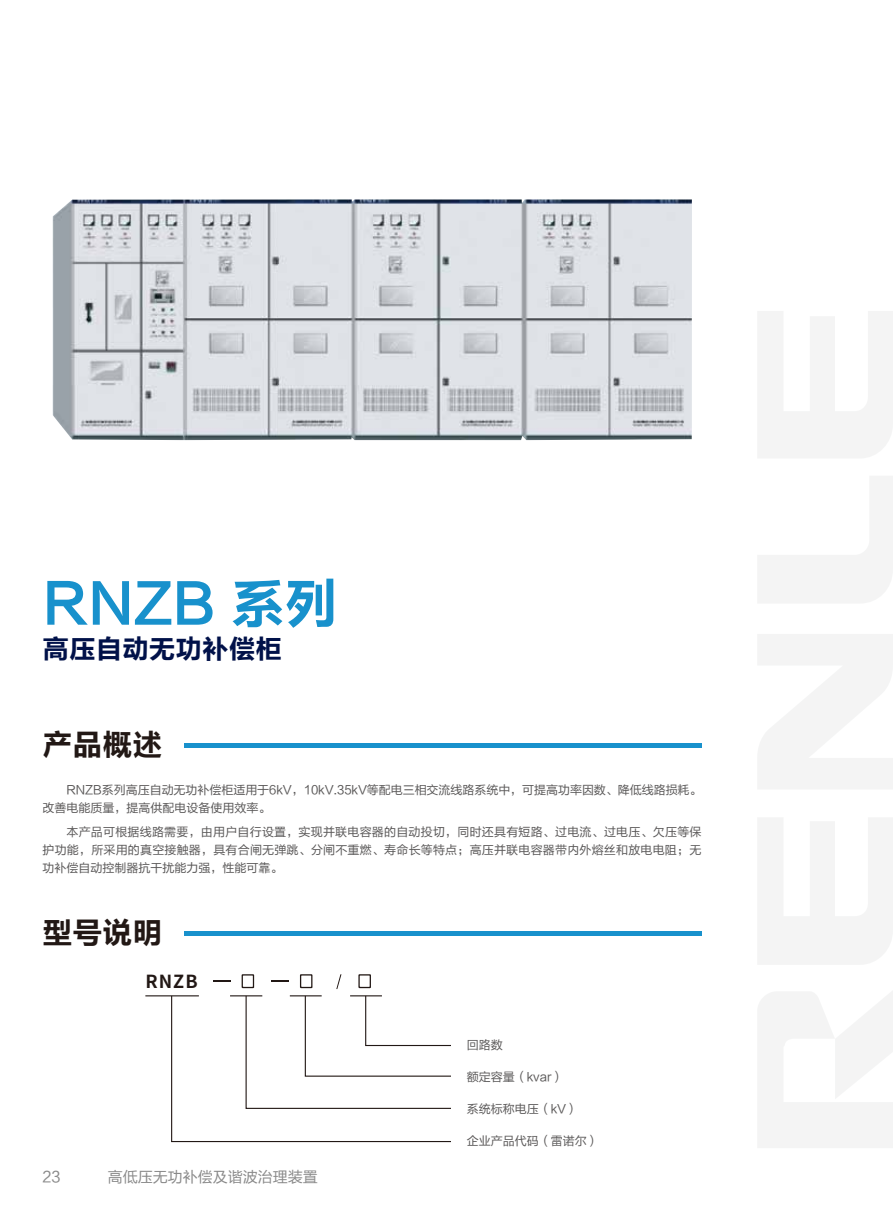
<style>
.page{position:relative;width:893px;height:1212px;background:#fff}
.page>*{position:absolute;margin:0;border:0;box-sizing:border-box;transform-origin:0 0}
.t1{font:53.85px "FZLTCHJW GB1 0";color:#1891cc}
.t2{font:30px "FZLTCHJW GB1 0";color:#221815}
.t3{font:26.55px "FZLTCHJW GB1 0";color:#001149}
.t4{font:700 18px "Source Han Sans CN";color:#221815}
.t5{font:15px "FZLTHJW GB1 0";color:#898989}
.t6{font:12px/18px "FZLTHJW GB1 0";color:#595757}
</style>
<div class="page">
<div style="left:184px;top:743px;width:518px;height:5px;background:#1891cc"></div>
<img style="left:53px;top:199px;width:639px;height:241px">
<div style="left:184px;top:931px;width:518px;height:5px;background:#1891cc"></div>
<svg style="left:213px;top:981px;width:18px;height:1px"></svg>
<svg style="left:242px;top:974px;width:12px;height:14px"></svg>
<svg style="left:271px;top:981px;width:18px;height:1px"></svg>
<svg style="left:300px;top:974px;width:12px;height:14px"></svg>
<svg style="left:336px;top:974px;width:5px;height:15px"></svg>
<svg style="left:358px;top:974px;width:13px;height:14px"></svg>
<hr style="left:145px;top:995px;width:54px;height:1px;background:#221815">
<svg style="left:171px;top:995px;width:280px;height:147px"></svg>
<svg style="left:758px;top:991px;width:135px;height:157px"></svg>
<svg style="left:758px;top:818px;width:135px;height:146px"></svg>
<svg style="left:758px;top:311px;width:135px;height:147px"></svg>
<svg style="left:758px;top:634px;width:135px;height:155px"></svg>
<svg style="left:758px;top:476px;width:135px;height:127px"></svg>
<h1 class="t1" style="left:43px;top:574px;width:297px">RNZB 系列</h1>
<h3 class="t3" style="left:43px;top:634px;width:241px">高压自动无功补偿柜</h3>
<h2 class="t2" style="left:43px;top:728px;width:122px">产品概述</h2>
<p class="t6" style="left:43px;top:781px;width:661px;text-indent:24px">RNZB系列高压自动无功补偿柜适用于6kV，10kV.35kV等配电三相交流线路系统中，可提高功率因数、降低线路损耗。改善电能质量，提高供配电设备使用效率。</p>
<p class="t6" style="left:43px;top:823px;width:661px;text-align:justify;text-indent:24px">本产品可根据线路需要，由用户自行设置，实现并联电容器的自动投切，同时还具有短路、过电流、过电压、欠压等保护功能，所采用的真空接触器，具有合闸无弹跳、分闸不重燃、寿命长等特点；高压并联电容器带内外熔丝和放电电阻；无功补偿自动控制器抗干扰能力强，性能可靠。</p>
<h2 class="t2" style="left:43px;top:916px;width:122px">型号说明</h2>
<h3 class="t4" style="left:145px;top:971px;width:54px">RNZB</h3>
<p class="t5" style="left:43px;top:1169px;width:19px">23</p>
<p class="t5" style="left:108px;top:1169px;width:211px">高低压无功补偿及谐波治理装置</p>
<p class="t6" style="left:467px;top:1036px;width:37px">回路数</p>
<p class="t6" style="left:467px;top:1068px;width:98px">额定容量（kvar）</p>
<p class="t6" style="left:467px;top:1100px;width:113px">系统标称电压（kV）</p>
<p class="t6" style="left:467px;top:1132px;width:133px">企业产品代码（雷诺尔）</p>
</div>
